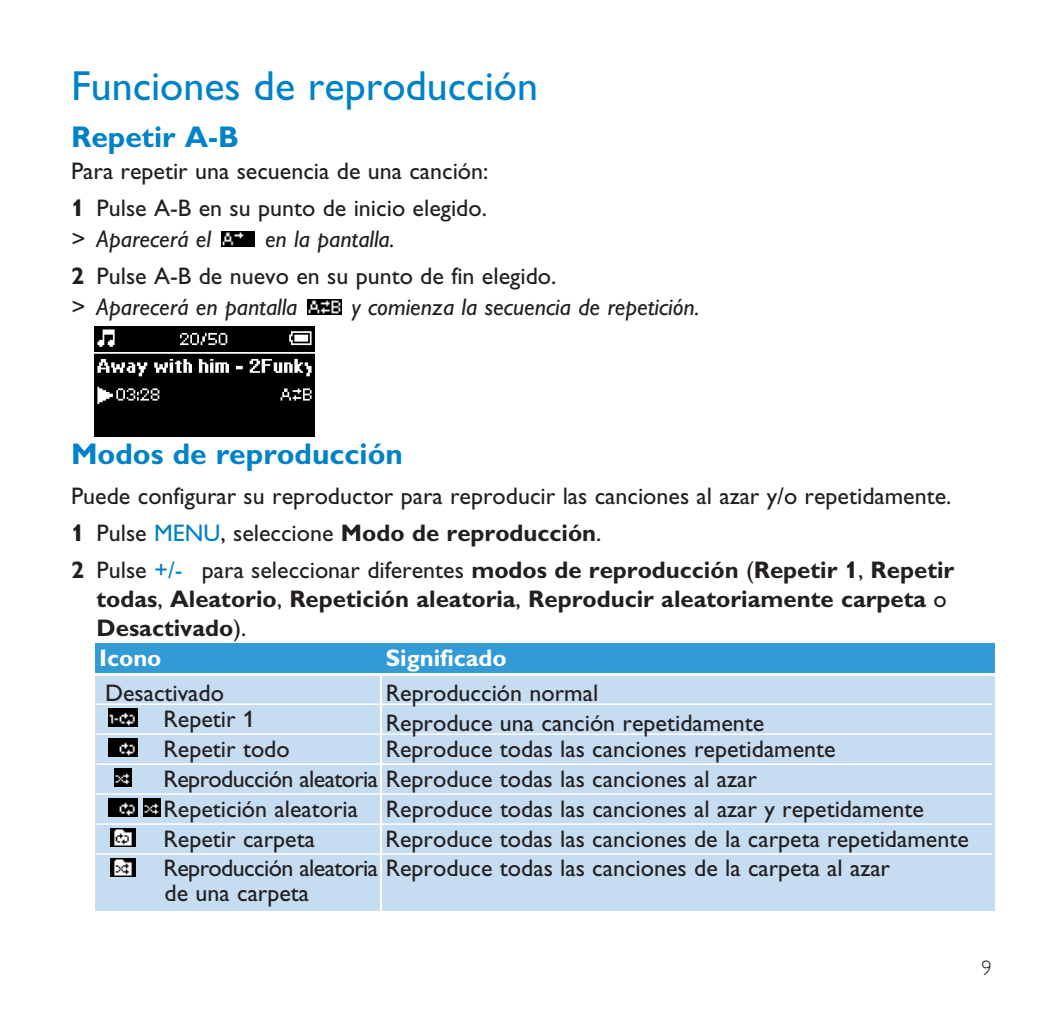
<style>
.page{position:relative;width:1063px;height:1021px;background:#fff}
.page>*{position:absolute;margin:0;border:0;box-sizing:border-box;transform-origin:0 0}
.t1{font:42px "Gill Alt One";color:#0082c8}
.t2{font:700 30px "Gill Alt One";color:#0082c8}
.t3{font:24px/37.2px "Gill Alt One";color:#231f20}
.t4{font:700 24px/29.4px "Gill Alt One";color:#231f20}
.t5{font:italic 24px "Gill Alt One";color:#231f20}
.t6{font:700 24px "Gill Alt One";color:#fff}
.t7{font:300 21px "Gill Alt One";color:#231f20}
.s1{font-weight:700}
.s2{font-style:italic}
.s3{color:#0082c8}
.s4{font-weight:400}
.s5{color:#fff}
</style>
<div class="page">
<div style="left:96px;top:676px;width:284px;height:235px;background:#c5dcf1"></div>
<div style="left:382px;top:676px;width:613px;height:235px;background:#c5dcf1"></div>
<div style="left:96px;top:643px;width:899px;height:30px;background:#329bd5"></div>
<hr style="left:97px;top:703px;width:895px;height:2px;background:#fff">
<hr style="left:97px;top:733px;width:895px;height:2px;background:#fff">
<hr style="left:97px;top:763px;width:895px;height:1px;background:#fff">
<hr style="left:97px;top:793px;width:895px;height:1px;background:#fff">
<hr style="left:97px;top:823px;width:895px;height:1px;background:#fff">
<hr style="left:97px;top:853px;width:895px;height:1px;background:#fff">
<img style="left:110px;top:858px;width:25px;height:18px">
<img style="left:110px;top:828px;width:25px;height:18px">
<img style="left:144px;top:798px;width:17px;height:18px">
<img style="left:108px;top:798px;width:30px;height:18px">
<img style="left:115px;top:768px;width:16px;height:18px">
<img style="left:108px;top:738px;width:30px;height:18px">
<img style="left:108px;top:708px;width:30px;height:18px">
<img style="left:308px;top:299px;width:33px;height:16px">
<img style="left:221px;top:232px;width:34px;height:15px">
<img style="left:95px;top:327px;width:220px;height:109px">
<h1 class="t1" style="left:71px;top:70px;width:469px">Funciones de reproducción</h1>
<p class="t2" style="left:71px;top:126px;width:170px">Repetir A-B</p>
<p class="t3" style="left:71px;top:155px;width:419px">Para repetir una secuencia de una canción:<br><span class="s1">1</span> Pulse A-B en su punto de inicio elegido.</p>
<p class="t5" style="left:71px;top:230px;width:141px">&gt; Aparecerá el</p>
<p class="t3" style="left:71px;top:222px;width:487px;text-indent:194px"><span class="s2">en la pantalla.<br></span><span class="s1">2</span> Pulse A-B de nuevo en su punto de fin elegido.</p>
<p class="t5" style="left:71px;top:297px;width:228px">&gt; Aparecerá en pantalla</p>
<p class="t5" style="left:352px;top:297px;width:349px">y comienza la secuencia de repetición.</p>
<p class="t2" style="left:71px;top:442px;width:333px">Modos de reproducción</p>
<p class="t3" style="left:71px;top:479px;width:885px">Puede configurar su reproductor para reproducir las canciones al azar y/o repetidamente.<br><span class="s1">1</span> Pulse <span class="s3">MENU</span>, seleccione <span class="s1">Modo de reproducción</span>.<br><span class="s1">2</span> Pulse <span class="s3">+/-</span> para seleccionar diferentes <span class="s1">modos de reproducción</span> (<span class="s1">Repetir 1</span>, <span class="s1">Repetir</span></p>
<p class="t4" style="left:97px;top:587px;width:852px">todas<span class="s4">,</span> Aleatorio<span class="s4">,</span> Repetición aleatoria<span class="s4">,</span> Reproducir aleatoriamente carpeta <span class="s4">o<br></span>Desactivado<span class="s4">).<br></span><span class="s5">Icono</span></p>
<p class="t6" style="left:386px;top:648px;width:123px">Significado</p>
<p class="t3" style="left:105px;top:676px;width:120px">Desactivado</p>
<p class="t3" style="left:386px;top:676px;width:214px">Reproducción normal</p>
<p class="t3" style="left:163px;top:702px;width:93px">Repetir 1</p>
<p class="t3" style="left:386px;top:706px;width:380px">Reproduce una canción repetidamente</p>
<p class="t3" style="left:163px;top:732px;width:128px">Repetir todo</p>
<p class="t3" style="left:163px;top:735px;width:762px;line-height:30px;text-indent:222px">Reproduce todas las canciones repetidamente Reproducción aleatoria Reproduce todas las canciones al azar<br>Repetición aleatoria Reproduce todas las canciones al azar y repetidamente Repetir carpeta</p>
<p class="t3" style="left:163px;top:825px;width:807px;line-height:30px;text-indent:222px">Reproduce todas las canciones de la carpeta repetidamente<br>Reproducción aleatoria Reproduce todas las canciones de la carpeta al azar</p>
<p class="t3" style="left:165px;top:876px;width:146px">de una carpeta</p>
<p class="t7" style="left:981px;top:960px;width:12px">9</p>
</div>
